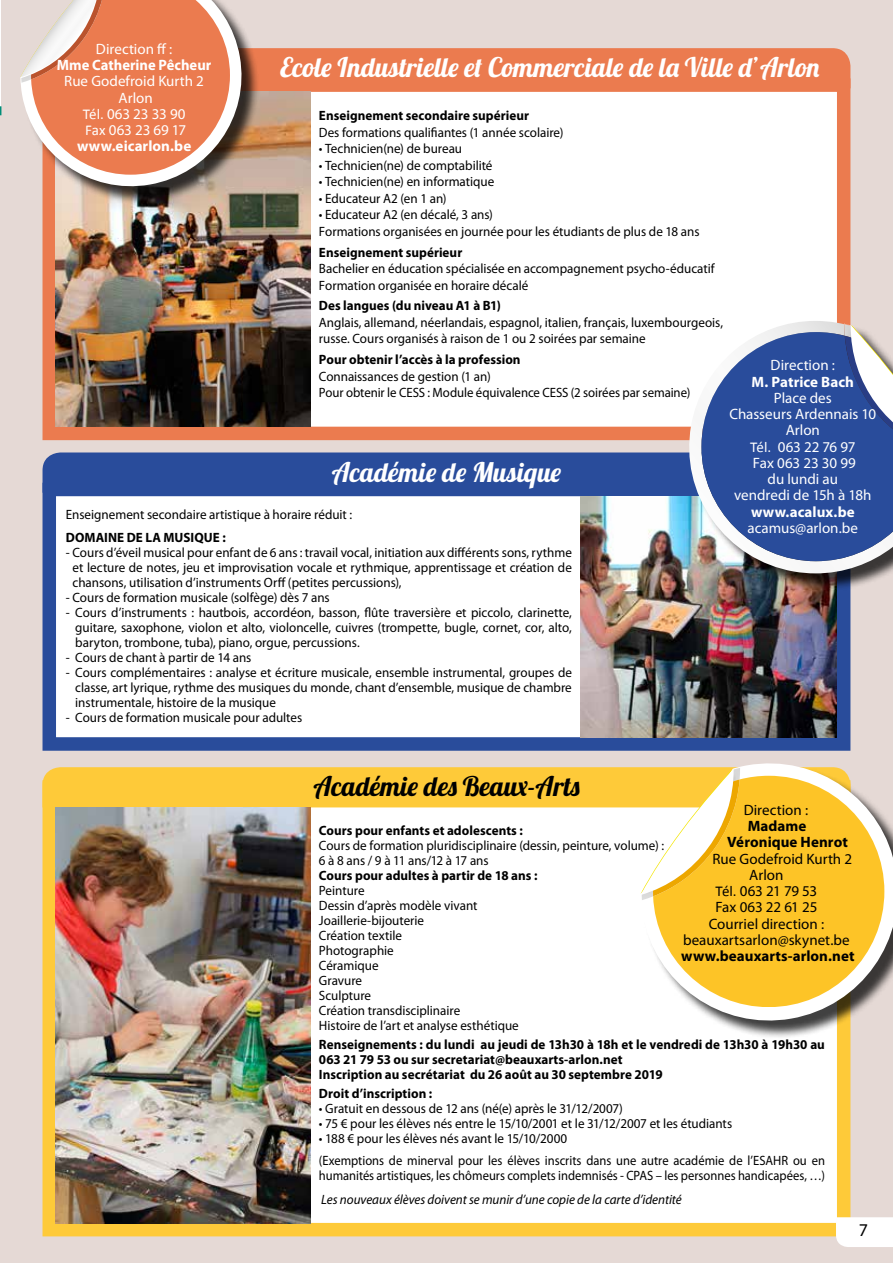
<style>
.page{position:relative;width:893px;height:1263px;background:#e5d9d5}
.page>*{position:absolute;margin:0;border:0;box-sizing:border-box;transform-origin:0 0}
.t1{font:27px "Lobster 1.4";letter-spacing:.03em;color:#fff}
.t2{font:27px "Lobster 1.4";letter-spacing:.015em;color:#000}
.t3{font:18px "Myriad Pro";color:#000}
.t4{font:15px/16.2px "Myriad Pro";color:#fff;text-align:center}
.t5{font:15px "Myriad Pro";color:#000}
.t6{font:700 15px "Myriad Pro";color:#fff}
.t7{font:700 15px/16.2px "Myriad Pro";letter-spacing:.005em;color:#000}
.t8{font:13.5px/15px "Myriad Pro";color:#000}
.t9{font:700 13.5px/15px "Myriad Pro";letter-spacing:.005em;color:#000}
.t10{font:13.5px "Myriad Pro";color:#000;scale:.93 1}
.t11{font:italic 13.5px "Myriad Pro";color:#000}
.s1{font-family:"Calibri"}
.s2{font-weight:700}
</style>
<div class="page">
<div style="left:43px;top:78px;width:807px;height:362px;background:#fff;border:14px solid #eb7b4f"></div>
<div style="left:43px;top:483px;width:807px;height:268px;background:#fff;border:14px solid #294c9b"></div>
<div style="left:43px;top:780px;width:807px;height:456px;background:#fff;border:14px solid #feca39"></div>
<hr style="left:0;top:0;width:1px;height:106px;background:#fefefe">
<img style="left:55px;top:195px;width:255px;height:130px">
<img style="left:55px;top:896px;width:255px;height:328px">
<img style="left:581px;top:561px;width:255px;height:176px">
<div style="left:23px;top:0;width:237px;height:205px;background:#000;opacity:.75"></div>
<svg style="left:20px;top:0;width:830px;height:195px"></svg>
<div style="left:691px;top:323px;width:202px;height:269px;background:#000;opacity:.75"></div>
<img style="left:685px;top:321px;width:208px;height:252px">
<img style="left:844px;top:323px;width:17px;height:2px">
<img style="left:844px;top:324px;width:16px;height:1px">
<svg style="left:43px;top:325px;width:850px;height:236px"></svg>
<div style="left:643px;top:766px;width:250px;height:273px;background:#000;opacity:.75"></div>
<svg style="left:643px;top:763px;width:250px;height:268px"></svg>
<svg style="left:653px;top:776px;width:231px;height:231px;background:#f3c854"></svg>
<img style="left:642px;top:896px;width:98px;height:4px">
<svg style="left:43px;top:767px;width:807px;height:129px"></svg>
<div style="left:836px;top:1217px;width:57px;height:30px;background:#fff"></div>
<p class="t4" style="left:96px;top:40px;width:78px">Direction ff :</p>
<p class="t6" style="left:57px;top:55px;width:156px">Mme Catherine Pêcheur</p>
<p class="t4" style="left:64px;top:73px;width:141px">Rue Godefroid Kurth 2<br>Arlon<br><span class="s1">Tél.</span> 063 23 33 90<br><span class="s1">Fax</span> 063 23 69 17 <span class="s2">www.eicarlon.be</span></p>
<h1 class="t1" style="left:280px;top:50px;width:541px">Ecole Industrielle et Commerciale de la Ville d’Arlon</h1>
<p class="t9" style="left:319px;top:108px;width:212px">Enseignement secondaire supérieur</p>
<p class="t8" style="left:319px;top:125px;width:246px">Des formations qualifiantes (1 année scolaire)</p>
<p class="t8" style="left:319px;top:141px;width:145px">• Technicien(ne) de bureau</p>
<p class="t8" style="left:319px;top:158px;width:175px">• Technicien(ne) de comptabilité</p>
<p class="t8" style="left:319px;top:174px;width:177px">• Technicien(ne) en informatique</p>
<p class="t8" style="left:319px;top:191px;width:129px">• Educateur A2 (en 1 an)</p>
<p class="t8" style="left:319px;top:206px;width:382px;line-height:16.5px">• Educateur A2 (en décalé, 3 ans)<br>Formations organisées en journée pour les étudiants de plus de 18 ans</p>
<p class="t9" style="left:319px;top:244px;width:145px">Enseignement supérieur</p>
<p class="t8" style="left:319px;top:260px;width:397px;line-height:16.5px">Bachelier en éducation spécialisée en accompagnement psycho-éducatif<br>Formation organisée en horaire décalé</p>
<p class="t9" style="left:319px;top:298px;width:183px">Des langues (du niveau A1 à B1)</p>
<p class="t8" style="left:319px;top:314px;width:406px;line-height:16.5px">Anglais, allemand, néerlandais, espagnol, italien, français, luxembourgeois, russe. Cours organisés à raison de 1 ou 2 soirées par semaine</p>
<p class="t9" style="left:319px;top:352px;width:203px">Pour obtenir l’accès à la profession</p>
<p class="t8" style="left:319px;top:368px;width:373px;line-height:16.5px">Connaissances de gestion (1 an)<br>Pour obtenir le CESS : Module équivalence CESS (2 soirées par semaine)</p>
<p class="t4" style="left:771px;top:357px;width:66px">Direction :</p>
<p class="t6" style="left:752px;top:372px;width:104px">M. Patrice Bach</p>
<p class="t4" style="left:729px;top:389px;width:148px">Place des<br>Chasseurs Ardennais 10<br>Arlon<br><span class="s1">Tél.</span> 063 22 76 97<br>Fax 063 23 30 99<br>du lundi au<br>vendredi de 15h à 18h</p>
<p class="t6" style="left:751px;top:502px;width:105px">www.acalux.be</p>
<p class="t4" style="left:747px;top:519px;width:112px">acamus@arlon.be</p>
<h1 class="t1" style="left:332px;top:454px;width:231px">Académie de Musique</h1>
<p class="t8" style="left:66px;top:507px;width:288px">Enseignement secondaire artistique à horaire réduit :</p>
<p class="t9" style="left:66px;top:529px;width:161px">DOMAINE DE LA MUSIQUE :</p>
<p class="t8" style="left:73px;top:545px;width:501px;text-align:justify;text-indent:-7px">- Cours d’éveil musical pour enfant de 6 ans : travail vocal, initiation aux différents sons, rythme et lecture de notes, jeu et improvisation vocale et rythmique, apprentissage et création de chansons, utilisation d’instruments Orff (petites percussions),</p>
<p class="t8" style="left:66px;top:590px;width:265px">- Cours de formation musicale (solfège) dès 7 ans</p>
<p class="t8" style="left:75px;top:605px;width:498px;text-align:justify;text-indent:-9px">- Cours d’instruments : hautbois, accordéon, basson, flûte traversière et piccolo, clarinette, guitare, saxophone, violon et alto, violoncelle, cuivres (trompette, bugle, cornet, cor, alto, baryton, trombone, tuba), piano, orgue, percussions.</p>
<p class="t8" style="left:66px;top:650px;width:187px">- Cours de chant à partir de 14 ans</p>
<p class="t8" style="left:75px;top:665px;width:498px;text-align:justify;text-indent:-9px">- Cours complémentaires : analyse et écriture musicale, ensemble instrumental, groupes de classe, art lyrique, rythme des musiques du monde, chant d’ensemble, musique de chambre instrumentale, histoire de la musique</p>
<p class="t8" style="left:66px;top:710px;width:238px">- Cours de formation musicale pour adultes</p>
<h1 class="t2" style="left:313px;top:769px;width:268px">Académie des Beaux-Arts</h1>
<p class="t5" style="left:744px;top:801px;width:66px">Direction :</p>
<p class="t7" style="left:727px;top:817px;width:122px;text-indent:20px">Madame<br>Véronique Henrot</p>
<p class="t5" style="left:712px;top:849px;width:141px">Rue Godefroid Kurth 2</p>
<p class="t5" style="left:749px;top:866px;width:36px">Arlon</p>
<p class="t5" style="left:716px;top:882px;width:103px"><span class="s1">Tél.</span> 063 21 79 53</p>
<p class="t5" style="left:715px;top:898px;width:104px">Fax 063 22 61 25</p>
<p class="t5" style="left:709px;top:914px;width:117px">Courriel direction :</p>
<p class="t5" style="left:683px;top:931px;width:168px">beauxartsarlon@skynet.be</p>
<p class="t7" style="left:681px;top:947px;width:175px">www.beauxarts-arlon.net</p>
<p class="t9" style="left:319px;top:822px;width:205px">Cours pour enfants et adolescents :</p>
<p class="t8" style="left:319px;top:837px;width:347px">Cours de formation pluridisciplinaire (dessin, peinture, volume) :<br>6 à 8 ans / 9 à 11 ans/12 à 17 ans</p>
<p class="t9" style="left:319px;top:867px;width:220px">Cours pour adultes à partir de 18 ans :</p>
<p class="t8" style="left:319px;top:882px;width:201px">Peinture<br>Dessin d’après modèle vivant<br>Joaillerie-bijouterie<br>Création textile<br>Photographie<br>Céramique<br>Gravure<br>Sculpture<br>Création transdisciplinaire<br>Histoire de l’art et analyse esthétique</p>
<p class="t9" style="left:319px;top:1036px;width:507px">Renseignements : du lundi au jeudi de 13h30 à 18h et le vendredi de 13h30 à 19h30 au<br>063 21 79 53 ou sur secretariat@beauxarts-arlon.net<br>Inscription au secrétariat du 26 août au 30 septembre 2019</p>
<p class="t9" style="left:319px;top:1086px;width:115px">Droit d’inscription :</p>
<p class="t8" style="left:319px;top:1101px;width:306px">• Gratuit en dessous de 12 ans (né(e) après le 31/12/2007)</p>
<p class="t8" style="left:319px;top:1116px;width:415px">• 75 € pour les élèves nés entre le 15/10/2001 et le 31/12/2007 et les étudiants</p>
<p class="t8" style="left:319px;top:1128px;width:508px;line-height:21.6px">• 188 € pour les élèves nés avant le 15/10/2000<br>(Exemptions de minerval pour les élèves inscrits dans une autre académie de l’ESAHR ou en</p>
<p class="t10" style="left:319px;top:1167px;width:546px">humanités artistiques, les chômeurs complets indemnisés - CPAS – les personnes handicapées, …)</p>
<p class="t11" style="left:321px;top:1191px;width:362px">Les nouveaux élèves doivent se munir d’une copie de la carte d’identité</p>
<h2 class="t3" style="left:859px;top:1219px;width:11px">7</h2>
</div>
